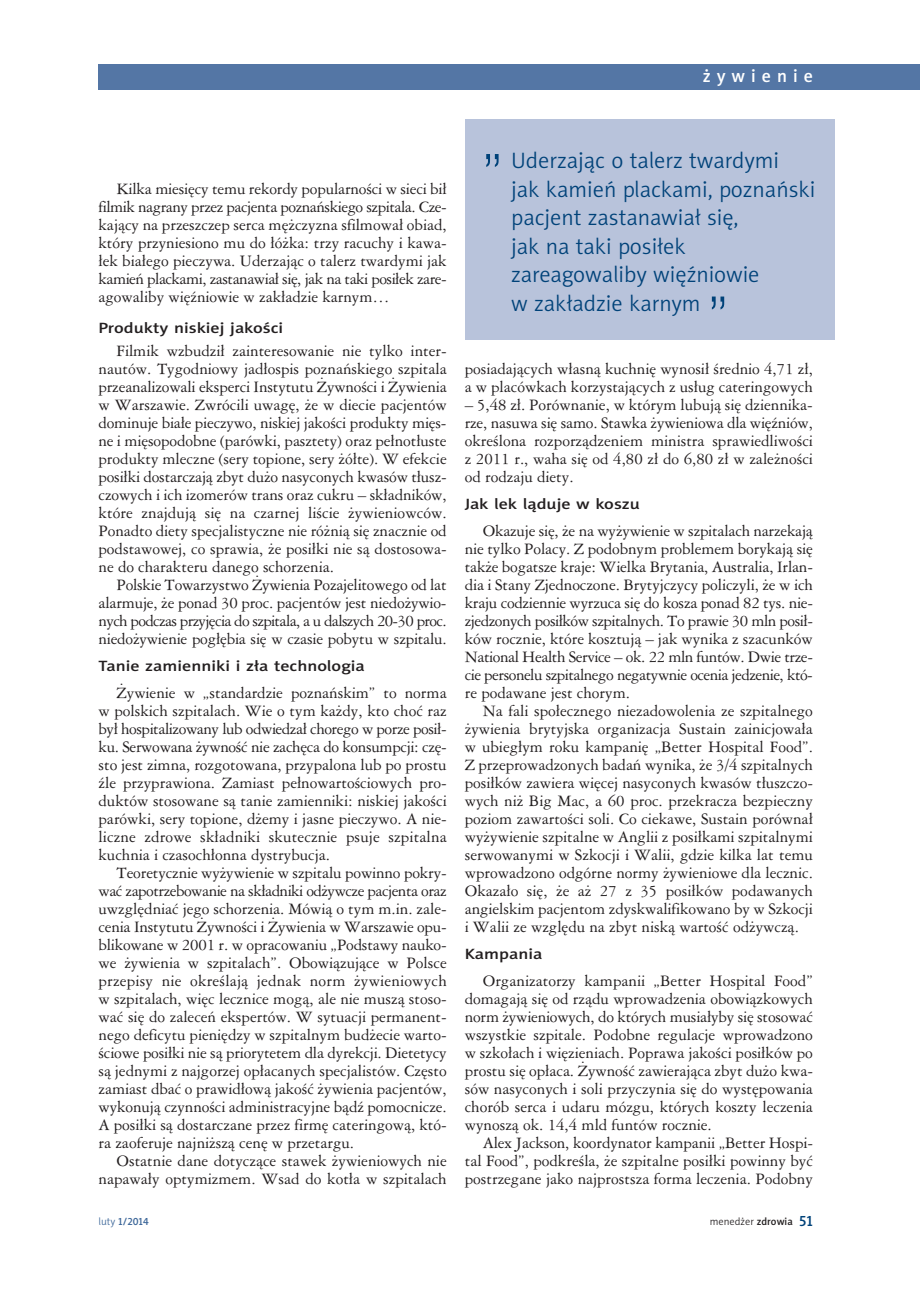
<style>
.page{position:relative;width:920px;height:1290px;background:#fff}
.page>*{position:absolute;margin:0;border:0;box-sizing:border-box;transform-origin:0 0}
.t1{font:52.5px "Swis 721 Lt PL";color:#004279}
.t2{font:22.5px/28.5px "Naomi Sans EFN Light";color:#004279}
.t3{font:18px "Naomi Sans EFNPS Medium";letter-spacing:.335em;color:#fff}
.t4{font:15px/18px "Ameri Garmnd PL";color:#231f20;text-align:justify}
.t5{font:15px "Naomi Sans EFN Medium";color:#231f20;scale:1.2 1}
.t6{font:10.5px "Naomi Sans EFNPS Light";color:#231f20}
.t7{font:10.5px "Naomi Sans EFNPS Medium";color:#3d6799}
.s1{font-family:"Naomi Sans EFNPS Light"}
.s2{font-family:"Naomi Sans EFNPS Medium"}
.s3{font-family:"Naomi Sans EFNPS Medium";font-size:15px;color:#004279}
</style>
<div class="page">
<div style="left:99px;top:65px;width:821px;height:25px;background:#5476a5"></div>
<div style="left:465px;top:120px;width:370px;height:220px;background:#b8c3db"></div>
<p class="t3" style="left:703px;top:69px;width:112px">żywienie</p>
<p class="t4" style="left:99px;top:179px;width:350px;text-indent:18px">Kilka miesięcy temu rekordy popularności w sieci bił filmik nagrany przez pacjenta poznańskiego szpitala. Cze&shy;kający na przeszczep serca mężczyzna sfilmował obiad, który przyniesiono mu do łóżka: trzy racuchy i kawa&shy;łek białego pieczywa. Uderzając o talerz twardymi jak kamień plackami, zastanawiał się, jak na taki posiłek zare&shy;agowaliby więźniowie w zakładzie karnym…</p>
<p class="t5" style="left:99px;top:322px;width:155px">Produkty niskiej jakości</p>
<p class="t4" style="left:99px;top:341px;width:350px;text-indent:18px">Filmik wzbudził zainteresowanie nie tylko inter&shy;nautów. Tygodniowy jadłospis poznańskiego szpitala przeanalizowali eksperci Instytutu Żywności i Żywienia w Warszawie. Zwrócili uwagę, że w diecie pacjentów dominuje białe pieczywo, niskiej jakości produkty mięs&shy;ne i mięsopodobne (parówki, pasztety) oraz pełnotłuste produkty mleczne (sery topione, sery żółte). W efekcie posiłki dostarczają zbyt dużo nasyconych kwasów tłusz&shy;czowych i ich izomerów trans oraz cukru – składników, które znajdują się na czarnej liście żywieniowców.<br>Ponadto diety specjalistyczne nie różnią się znacznie od podstawowej, co sprawia, że posiłki nie są dostosowa&shy;ne do charakteru danego schorzenia.</p>
<p class="t4" style="left:99px;top:575px;width:350px;text-indent:18px">Polskie Towarzystwo Żywienia Pozajelitowego od lat alarmuje, że ponad 30 proc. pacjentów jest niedożywio&shy;nych podczas przyjęcia do szpitala, a u dalszych 20-30 proc. niedożywienie pogłębia się w czasie pobytu w szpitalu.</p>
<p class="t5" style="left:99px;top:660px;width:223px">Tanie zamienniki i zła technologia</p>
<p class="t4" style="left:99px;top:683px;width:350px;text-indent:18px">Żywienie w „standardzie poznańskim” to norma w polskich szpitalach. Wie o tym każdy, kto choć raz był hospitalizowany lub odwiedzał chorego w porze posił&shy;ku. Serwowana żywność nie zachęca do konsumpcji: czę&shy;sto jest zimna, rozgotowana, przypalona lub po prostu źle przyprawiona. Zamiast pełnowartościowych pro&shy;duktów stosowane są tanie zamienniki: niskiej jakości parówki, sery topione, dżemy i jasne pieczywo. A nie&shy;liczne zdrowe składniki skutecznie psuje szpitalna kuchnia i czasochłonna dystrybucja.</p>
<p class="t4" style="left:99px;top:863px;width:350px;text-indent:18px">Teoretycznie wyżywienie w szpitalu powinno pokry&shy;wać zapotrzebowanie na składniki odżywcze pacjenta oraz uwzględniać jego schorzenia. Mówią o tym m.in. zale&shy;cenia Instytutu Żywności i Żywienia w Warszawie opu&shy;blikowane w 2001 r. w opracowaniu „Podstawy nauko&shy;we żywienia w szpitalach”. Obowiązujące w Polsce przepisy nie określają jednak norm żywieniowych w szpitalach, więc lecznice mogą, ale nie muszą stoso&shy;wać się do zaleceń ekspertów. W sytuacji permanent&shy;nego deficytu pieniędzy w szpitalnym budżecie warto&shy;ściowe posiłki nie są priorytetem dla dyrekcji. Dietetycy są jednymi z najgorzej opłacanych specjalistów. Często zamiast dbać o prawidłową jakość żywienia pacjentów, wykonują czynności administracyjne bądź pomocnicze.<br>A posiłki są dostarczane przez firmę cateringową, któ&shy;ra zaoferuje najniższą cenę w przetargu.</p>
<p class="t4" style="left:99px;top:1151px;width:350px;text-align:right">Ostatnie dane dotyczące stawek żywieniowych nie napawały optymizmem. Wsad do kotła w szpitalach</p>
<h1 class="t1" style="left:481px;top:146px;width:24px">”</h1>
<h2 class="t2" style="left:511px;top:148px;width:306px">Uderzając o talerz twardymi<br>jak kamień plackami, poznański pacjent zastanawiał się,<br>jak na taki posiłek zareagowaliby więźniowie<br>w zakładzie karnym</h2>
<h1 class="t1" style="left:707px;top:288px;width:24px">”</h1>
<p class="t4" style="left:465px;top:359px;width:350px">posiadających własną kuchnię wynosił średnio 4,71 zł, a w placówkach korzystających z usług cateringowych</p>
<p class="t4" style="left:465px;top:395px;width:350px">– 5,48 zł. Porównanie, w którym lubują się dziennika&shy;rze, nasuwa się samo. Stawka żywieniowa dla więźniów, określona rozporządzeniem ministra sprawiedliwości z 2011 r., waha się od 4,80 zł do 6,80 zł w zależności od rodzaju diety.</p>
<p class="t5" style="left:465px;top:498px;width:148px">Jak lek ląduje w koszu</p>
<p class="t4" style="left:465px;top:521px;width:350px;text-indent:18px">Okazuje się, że na wyżywienie w szpitalach narzekają nie tylko Polacy. Z podobnym problemem borykają się także bogatsze kraje: Wielka Brytania, Australia, Irlan&shy;dia i Stany Zjednoczone. Brytyjczycy policzyli, że w ich kraju codziennie wyrzuca się do kosza ponad 82 tys. nie&shy;zjedzonych posiłków szpitalnych. To prawie 30 mln posił&shy;ków rocznie, które kosztują – jak wynika z szacunków National Health Service – ok. 22 mln funtów. Dwie trze&shy;cie personelu szpitalnego negatywnie ocenia jedzenie, któ&shy;re podawane jest chorym.</p>
<p class="t4" style="left:465px;top:701px;width:350px;text-indent:18px">Na fali społecznego niezadowolenia ze szpitalnego żywienia brytyjska organizacja Sustain zainicjowała w ubiegłym roku kampanię „Better Hospital Food”.<br>Z przeprowadzonych badań wynika, że 3/4 szpitalnych posiłków zawiera więcej nasyconych kwasów tłuszczo&shy;wych niż Big Mac, a 60 proc. przekracza bezpieczny poziom zawartości soli. Co ciekawe, Sustain porównał wyżywienie szpitalne w Anglii z posiłkami szpitalnymi serwowanymi w Szkocji i Walii, gdzie kilka lat temu wprowadzono odgórne normy żywieniowe dla lecznic.<br>Okazało się, że aż 27 z 35 posiłków podawanych angielskim pacjentom zdyskwalifikowano by w Szkocji i Walii ze względu na zbyt niską wartość odżywczą.</p>
<p class="t5" style="left:465px;top:948px;width:66px">Kampania</p>
<p class="t4" style="left:465px;top:971px;width:350px;text-indent:18px">Organizatorzy kampanii „Better Hospital Food” domagają się od rządu wprowadzenia obowiązkowych norm żywieniowych, do których musiałyby się stosować wszystkie szpitale. Podobne regulacje wprowadzono w szkołach i więzieniach. Poprawa jakości posiłków po prostu się opłaca. Żywność zawierająca zbyt dużo kwa&shy;sów nasyconych i soli przyczynia się do występowania chorób serca i udaru mózgu, których koszty leczenia wynoszą ok. 14,4 mld funtów rocznie.</p>
<p class="t4" style="left:465px;top:1133px;width:350px;text-indent:18px">Alex Jackson, koordynator kampanii „Better Hospi&shy;tal Food”, podkreśla, że szpitalne posiłki powinny być postrzegane jako najprostsza forma leczenia. Podobny</p>
<p class="t7" style="left:99px;top:1217px;width:52px"><span class="s1">luty</span> 1/2014</p>
<p class="t6" style="left:710px;top:1218px;width:105px">menedżer <span class="s2">zdrowia</span> <span class="s3">51</span></p>
</div>
